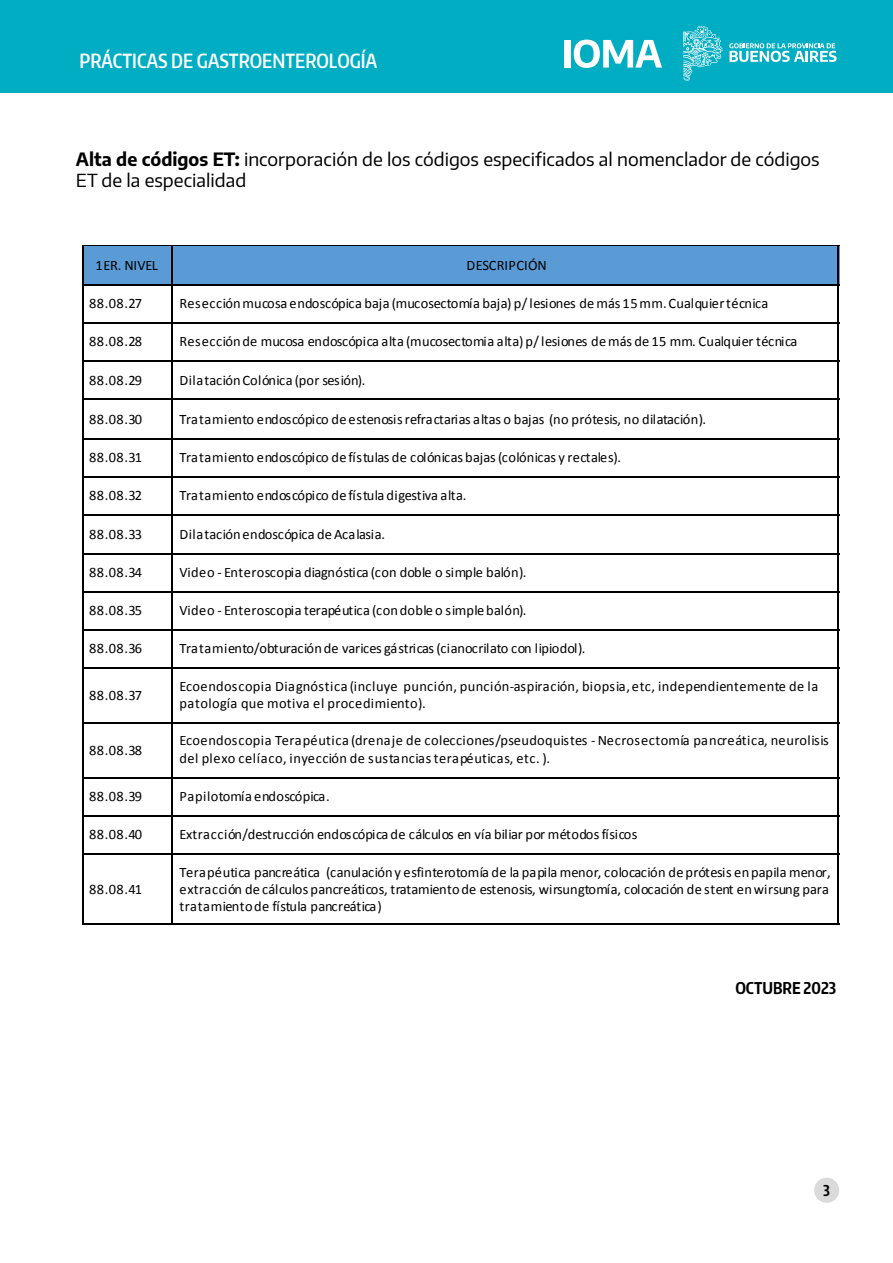
<style>
.page{position:relative;width:893px;height:1263px;background:#fff}
.page>*{position:absolute;margin:0;border:0;box-sizing:border-box;transform-origin:0 0}
.t1{font:19.65px "Arial";letter-spacing:-.025em;color:#000}
.t2{font:600 19.5px "Encode Sans Compressed";color:#fff}
.t3{font:18px/21.6px "Encode Sans";color:#000}
.t4{font:700 16.2px "Encode Sans Compressed";color:#000}
.t5{font:700 15px "Encode Sans Compressed";color:#000}
.t6{font:14.4px/17.1px "Calibri";letter-spacing:.02em;color:#000}
.t7{font:14.4px "Calibri";letter-spacing:-.015em;color:#000}
.s1{font-weight:700}
</style>
<div class="page">
<div style="left:0;top:0;width:893px;height:93px;background:#00adc2"></div>
<div style="left:564px;top:40px;width:6px;height:28px;background:#fff"></div>
<svg style="left:574px;top:40px;width:88px;height:28px"></svg>
<svg style="left:683px;top:26px;width:40px;height:55px"></svg>
<svg style="left:729px;top:43px;width:108px;height:19px"></svg>
<div style="left:84px;top:246px;width:89px;height:11px;background:#5b9bd5"></div>
<div style="left:84px;top:257px;width:5px;height:17px;background:#5b9bd5"></div>
<svg style="left:166px;top:257px;width:6px;height:17px"></svg>
<div style="left:84px;top:274px;width:89px;height:10px;background:#5b9bd5"></div>
<div style="left:89px;top:257px;width:77px;height:17px;background:#5b9bd5"></div>
<div style="left:173px;top:246px;width:665px;height:11px;background:#5b9bd5"></div>
<div style="left:173px;top:257px;width:6px;height:17px;background:#5b9bd5"></div>
<div style="left:832px;top:257px;width:6px;height:17px;background:#5b9bd5"></div>
<div style="left:173px;top:274px;width:665px;height:10px;background:#5b9bd5"></div>
<div style="left:179px;top:257px;width:653px;height:17px;background:#5b9bd5"></div>
<svg style="left:82px;top:245px;width:2px;height:11px"></svg>
<hr style="left:84px;top:245px;width:88px;height:1px;background:#000">
<hr style="left:173px;top:245px;width:665px;height:1px;background:#000">
<hr style="left:82px;top:256px;width:2px;height:28px;background:#000">
<svg style="left:82px;top:284px;width:2px;height:11px"></svg>
<hr style="left:84px;top:284px;width:88px;height:2px;background:#000">
<hr style="left:173px;top:284px;width:665px;height:2px;background:#000">
<hr style="left:82px;top:295px;width:2px;height:27px;background:#000">
<svg style="left:82px;top:323px;width:2px;height:10px"></svg>
<hr style="left:84px;top:322px;width:88px;height:2px;background:#000">
<hr style="left:173px;top:322px;width:665px;height:2px;background:#000">
<hr style="left:82px;top:333px;width:2px;height:28px;background:#000">
<svg style="left:82px;top:361px;width:2px;height:10px"></svg>
<hr style="left:84px;top:361px;width:88px;height:1px;background:#000">
<hr style="left:173px;top:361px;width:665px;height:1px;background:#000">
<hr style="left:82px;top:371px;width:2px;height:28px;background:#000">
<svg style="left:82px;top:399px;width:2px;height:10px"></svg>
<hr style="left:84px;top:399px;width:88px;height:1px;background:#000">
<hr style="left:173px;top:399px;width:665px;height:1px;background:#000">
<hr style="left:82px;top:409px;width:2px;height:29px;background:#000">
<svg style="left:82px;top:438px;width:2px;height:10px"></svg>
<hr style="left:84px;top:438px;width:88px;height:1px;background:#000">
<hr style="left:173px;top:438px;width:665px;height:1px;background:#000">
<hr style="left:82px;top:448px;width:2px;height:28px;background:#000">
<svg style="left:82px;top:476px;width:2px;height:10px"></svg>
<hr style="left:84px;top:476px;width:88px;height:1px;background:#000">
<hr style="left:173px;top:476px;width:665px;height:1px;background:#000">
<hr style="left:82px;top:486px;width:2px;height:28px;background:#000">
<svg style="left:82px;top:514px;width:2px;height:10px"></svg>
<hr style="left:84px;top:514px;width:88px;height:1px;background:#000">
<hr style="left:173px;top:514px;width:665px;height:1px;background:#000">
<hr style="left:82px;top:524px;width:2px;height:29px;background:#000">
<svg style="left:82px;top:553px;width:2px;height:11px"></svg>
<hr style="left:84px;top:553px;width:88px;height:2px;background:#000">
<hr style="left:173px;top:553px;width:665px;height:2px;background:#000">
<hr style="left:82px;top:564px;width:2px;height:27px;background:#000">
<svg style="left:82px;top:591px;width:2px;height:11px"></svg>
<hr style="left:84px;top:591px;width:88px;height:2px;background:#000">
<hr style="left:173px;top:591px;width:665px;height:2px;background:#000">
<hr style="left:82px;top:602px;width:2px;height:27px;background:#000">
<svg style="left:82px;top:629px;width:2px;height:11px"></svg>
<hr style="left:84px;top:629px;width:88px;height:2px;background:#000">
<hr style="left:173px;top:629px;width:665px;height:2px;background:#000">
<hr style="left:82px;top:640px;width:2px;height:27px;background:#000">
<svg style="left:82px;top:667px;width:2px;height:11px"></svg>
<hr style="left:84px;top:667px;width:88px;height:2px;background:#000">
<svg style="left:172px;top:245px;width:1px;height:433px"></svg>
<hr style="left:173px;top:667px;width:665px;height:2px;background:#000">
<svg style="left:838px;top:245px;width:2px;height:433px"></svg>
<hr style="left:82px;top:678px;width:2px;height:44px;background:#000">
<hr style="left:172px;top:678px;width:1px;height:44px;background:#000">
<hr style="left:838px;top:678px;width:1px;height:44px;background:#000">
<svg style="left:82px;top:722px;width:2px;height:11px"></svg>
<hr style="left:84px;top:722px;width:88px;height:2px;background:#000">
<hr style="left:173px;top:722px;width:665px;height:2px;background:#000">
<svg style="left:838px;top:722px;width:2px;height:11px"></svg>
<hr style="left:82px;top:733px;width:2px;height:44px;background:#000">
<hr style="left:172px;top:733px;width:1px;height:44px;background:#000">
<hr style="left:838px;top:733px;width:1px;height:44px;background:#000">
<svg style="left:82px;top:777px;width:2px;height:11px"></svg>
<hr style="left:84px;top:777px;width:88px;height:2px;background:#000">
<hr style="left:173px;top:777px;width:665px;height:2px;background:#000">
<hr style="left:82px;top:788px;width:2px;height:27px;background:#000">
<svg style="left:82px;top:815px;width:2px;height:11px"></svg>
<hr style="left:84px;top:815px;width:88px;height:2px;background:#000">
<hr style="left:173px;top:815px;width:665px;height:2px;background:#000">
<hr style="left:82px;top:826px;width:2px;height:27px;background:#000">
<svg style="left:82px;top:853px;width:2px;height:11px"></svg>
<hr style="left:84px;top:853px;width:88px;height:2px;background:#000">
<svg style="left:172px;top:777px;width:1px;height:87px"></svg>
<hr style="left:173px;top:853px;width:665px;height:2px;background:#000">
<svg style="left:838px;top:777px;width:2px;height:87px"></svg>
<hr style="left:82px;top:864px;width:2px;height:59px;background:#000">
<hr style="left:84px;top:923px;width:88px;height:1px;background:#000">
<hr style="left:172px;top:864px;width:1px;height:59px;background:#000">
<hr style="left:173px;top:923px;width:665px;height:1px;background:#000">
<hr style="left:838px;top:864px;width:1px;height:59px;background:#000">
<div style="left:814px;top:1178px;width:25px;height:25px;background:#dadada;border-radius:50%"></div>
<h2 class="t2" style="left:80px;top:48px;width:299px">PRÁCTICAS DE GASTROENTEROLOGÍA</h2>
<p class="t3" style="left:76px;top:148px;width:745px"><span class="s1">Alta de códigos ET:</span> incorporación de los códigos especificados al nomenclador de códigos<br>ET de la especialidad</p>
<h1 class="t1" style="left:96px;top:158px;width:261px">códigos ET de la especialidad.</h1>
<p class="t7" style="left:96px;top:256px;width:64px">1ER. NIVEL</p>
<p class="t6" style="left:467px;top:257px;width:82px">DESCRIPCIÓN</p>
<p class="t6" style="left:89px;top:295px;width:55px">88.08.27</p>
<p class="t6" style="left:179px;top:295px;width:590px">Resección mucosa endoscópica baja (mucosectomía baja) p/ lesiones de más 15 mm. Cualquier técnica</p>
<p class="t6" style="left:89px;top:333px;width:55px">88.08.28</p>
<p class="t6" style="left:179px;top:333px;width:619px">Resección de mucosa endoscópica alta (mucosectomia alta) p/ lesiones de más de 15 mm. Cualquier técnica</p>
<p class="t6" style="left:89px;top:372px;width:55px">88.08.29</p>
<p class="t6" style="left:179px;top:372px;width:187px">Dilatación Colónica (por sesión).</p>
<p class="t6" style="left:89px;top:410px;width:55px">88.08.30</p>
<p class="t6" style="left:179px;top:410px;width:528px">Tratamiento endoscópico de estenosis refractarias altas o bajas (no prótesis, no dilatación).</p>
<p class="t6" style="left:89px;top:448px;width:55px">88.08.31</p>
<p class="t6" style="left:179px;top:448px;width:443px">Tratamiento endoscópico de fístulas de colónicas bajas (colónicas y rectales).</p>
<p class="t6" style="left:89px;top:486px;width:55px">88.08.32</p>
<p class="t6" style="left:179px;top:486px;width:288px">Tratamiento endoscópico de fístula digestiva alta.</p>
<p class="t6" style="left:89px;top:526px;width:55px">88.08.33</p>
<p class="t6" style="left:179px;top:526px;width:207px">Dilatación endoscópica de Acalasia.</p>
<p class="t6" style="left:89px;top:564px;width:55px">88.08.34</p>
<p class="t6" style="left:179px;top:564px;width:349px">Video - Enteroscopia diagnóstica (con doble o simple balón).</p>
<p class="t6" style="left:89px;top:602px;width:55px">88.08.35</p>
<p class="t6" style="left:179px;top:602px;width:349px">Video - Enteroscopia terapéutica (con doble o simple balón).</p>
<p class="t6" style="left:89px;top:640px;width:55px">88.08.36</p>
<p class="t6" style="left:179px;top:640px;width:408px">Tratamiento/obturación de varices gástricas (cianocrilato con lipiodol).</p>
<p class="t6" style="left:89px;top:687px;width:55px">88.08.37</p>
<p class="t6" style="left:179px;top:678px;width:640px">Ecoendoscopia Diagnóstica (incluye punción, punción-aspiración, biopsia, etc, independientemente de la patología que motiva el procedimiento).</p>
<p class="t6" style="left:89px;top:742px;width:55px">88.08.38</p>
<p class="t6" style="left:179px;top:731px;width:651px;line-height:18.3px">Ecoendoscopia Terapéutica (drenaje de colecciones/pseudoquistes -Necrosectomía pancreática, neurolisis del plexo celíaco, inyección de sustancias terapéuticas, etc. ).</p>
<p class="t6" style="left:89px;top:788px;width:55px">88.08.39</p>
<p class="t6" style="left:179px;top:788px;width:152px">Papilotomía endoscópica.</p>
<p class="t6" style="left:89px;top:826px;width:55px">88.08.40</p>
<p class="t6" style="left:179px;top:826px;width:459px">Extracción/destrucción endoscópica de cálculos en vía biliar por métodos físicos</p>
<p class="t6" style="left:89px;top:881px;width:55px">88.08.41</p>
<p class="t6" style="left:179px;top:864px;width:653px">Terapéutica pancreática (canulación y esfinterotomía de la papila menor, colocación de prótesis en papila menor, extracción de cálculos pancreáticos, tratamiento de estenosis, wirsungtomía, colocación de stent en wirsung para tratamiento de fístula pancreática)</p>
<p class="t4" style="left:735px;top:978px;width:102px">OCTUBRE 2023</p>
<p class="t5" style="left:823px;top:1180px;width:8px">3</p>
</div>
